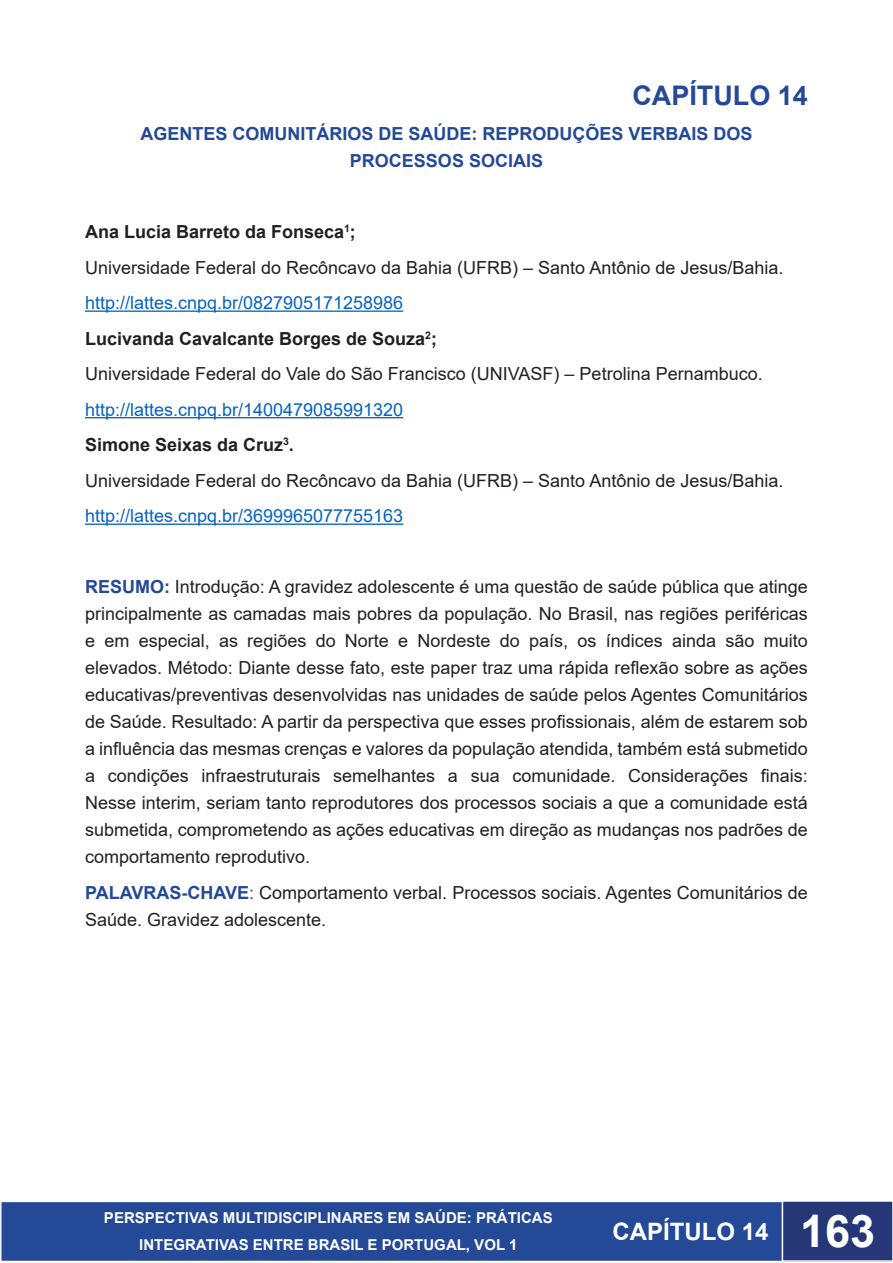
<style>
.page{position:relative;width:893px;height:1263px;background:#fff}
.page>*{position:absolute;margin:0;border:0;box-sizing:border-box;transform-origin:0 0}
.t1{font:700 27px "Arial";color:#234997}
.t2{font:700 24px "Arial";color:#fff}
.t3{font:18px/27px "Arial";color:#231f20;text-align:justify}
.t4{font:18px "Arial";color:#0563c1}
.t5{font:700 18px "Arial";color:#231f20}
.t6{font:700 18px/27px "Arial";color:#234997;text-align:center}
.t7{font:700 15px/27px "Arial";color:#fff;text-align:center}
.s1{font-weight:700;color:#234997}
.s2{color:#234997}
.s3{font-size:45px}
</style>
<div class="page">
<div style="left:1px;top:1201px;width:782px;height:60px;background:#234997"></div>
<div style="left:0;top:1201px;width:784px;height:61px;border:2px solid #fff"></div>
<div style="left:782px;top:1201px;width:111px;height:60px;background:#253777"></div>
<div style="left:782px;top:1200px;width:111px;height:62px;border:2px solid #fff"></div>
<svg style="left:0;top:1200px;width:1px;height:62px"></svg>
<hr style="left:85px;top:310px;width:318px;height:2px;background:#0563c1">
<hr style="left:85px;top:417px;width:318px;height:1px;background:#0563c1">
<hr style="left:85px;top:523px;width:318px;height:2px;background:#0563c1">
<p class="t1" style="left:632px;top:76px;width:177px">CAPÍTULO 14</p>
<p class="t6" style="left:140px;top:121px;width:614px">AGENTES COMUNITÁRIOS DE SAÚDE: REPRODUÇÕES VERBAIS DOS<br>PROCESSOS SOCIAIS</p>
<p class="t5" style="left:85px;top:219px;width:272px">Ana Lucia Barreto da Fonseca<sup>1</sup>;</p>
<p class="t3" style="left:85px;top:254px;width:700px">Universidade Federal do Recôncavo da Bahia (UFRB) – Santo Antônio de Jesus/Bahia.</p>
<p class="t4" style="left:85px;top:290px;width:320px">http://lattes.cnpq.br/0827905171258986</p>
<p class="t5" style="left:85px;top:326px;width:353px">Lucivanda Cavalcante Borges de Souza<sup>2</sup>;</p>
<p class="t3" style="left:85px;top:360px;width:679px">Universidade Federal do Vale do São Francisco (UNIVASF) – Petrolina Pernambuco.</p>
<p class="t4" style="left:85px;top:397px;width:320px">http://lattes.cnpq.br/1400479085991320</p>
<p class="t5" style="left:85px;top:432px;width:210px">Simone Seixas da Cruz<sup>3</sup>.</p>
<p class="t3" style="left:85px;top:467px;width:700px">Universidade Federal do Recôncavo da Bahia (UFRB) – Santo Antônio de Jesus/Bahia.</p>
<p class="t4" style="left:85px;top:504px;width:320px">http://lattes.cnpq.br/3699965077755163</p>
<p class="t3" style="left:85px;top:573px;width:724px"><span class="s1">RESUMO:</span> Introdução: A gravidez adolescente é uma questão de saúde pública que atinge principalmente as camadas mais pobres da população. No Brasil, nas regiões periféricas e em especial, as regiões do Norte e Nordeste do país, os índices ainda são muito elevados. Método: Diante desse fato, este paper traz uma rápida reflexão sobre as ações educativas/preventivas desenvolvidas nas unidades de saúde pelos Agentes Comunitários de Saúde. Resultado: A partir da perspectiva que esses profissionais, além de estarem sob a influência das mesmas crenças e valores da população atendida, também está submetido a condições infraestruturais semelhantes a sua comunidade. Considerações finais:<br>Nesse interim, seriam tanto reprodutores dos processos sociais a que a comunidade está submetida, comprometendo as ações educativas em direção as mudanças nos padrões de comportamento reprodutivo.</p>
<p class="t3" style="left:85px;top:879px;width:724px"><span class="s1">PALAVRAS-CHAVE</span><span class="s2">:</span> Comportamento verbal. Processos sociais. Agentes Comunitários de<br>Saúde. Gravidez adolescente.</p>
<p class="t7" style="left:104px;top:1205px;width:450px">PERSPECTIVAS MULTIDISCIPLINARES EM SAÚDE: PRÁTICAS<br>INTEGRATIVAS ENTRE BRASIL E PORTUGAL, VOL 1</p>
<h2 class="t2" style="left:612px;top:1215px;width:264px">CAPÍTULO 14 <span class="s3">163</span></h2>
</div>
